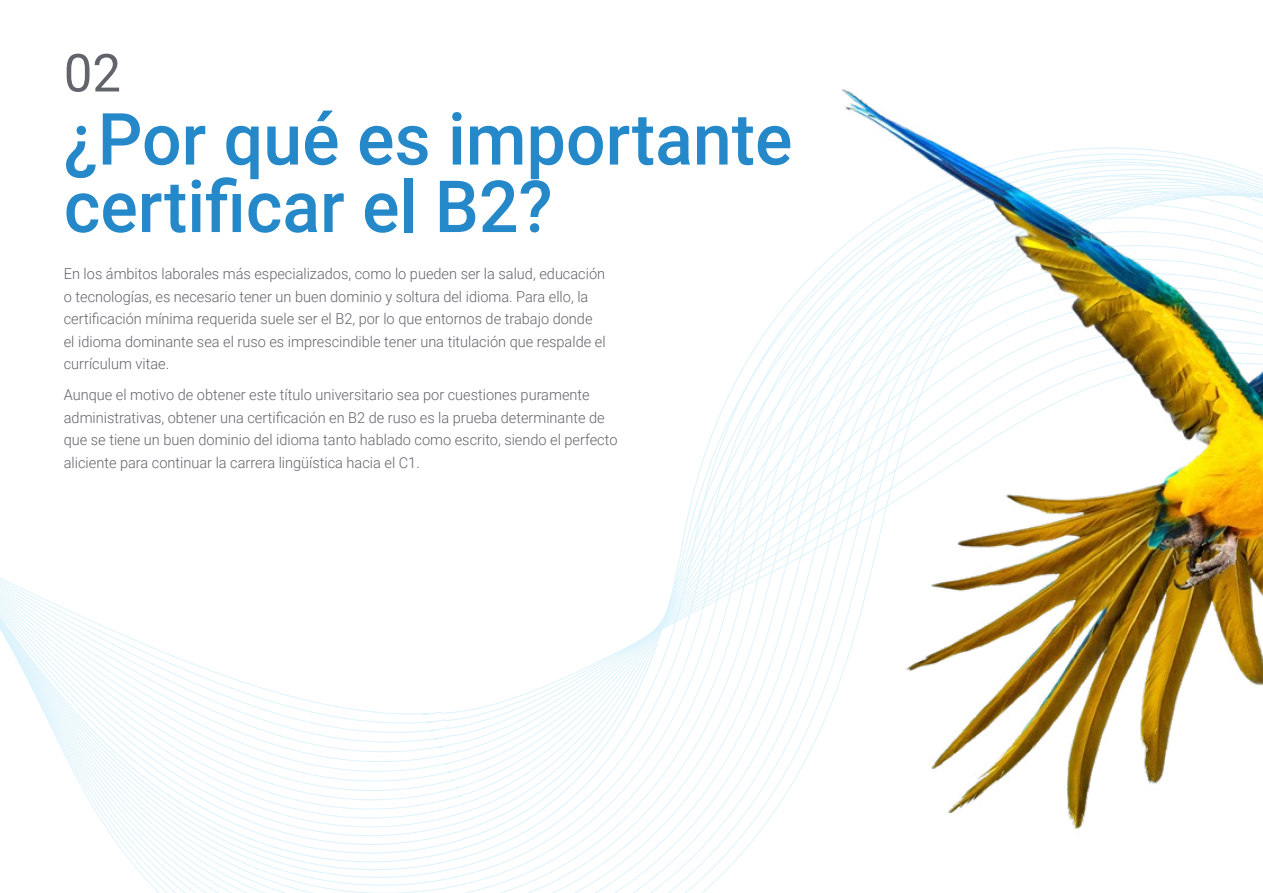
<style>
.page{position:relative;width:1263px;height:893px;background:#fff}
.page>*{position:absolute;margin:0;border:0;box-sizing:border-box;transform-origin:0 0}
.t1{font:500 72px/67.5px "Roboto";color:#2488c9}
.t2{font:52.5px "Roboto";color:#61646a}
.t3{font:300 15px/22.5px "Roboto";color:#61646a}
</style>
<div class="page">
<svg style="left:0;top:317px;width:776px;height:576px"></svg>
<img style="left:776px;top:89px;width:487px;height:741px">
<h2 class="t2" style="left:64px;top:36px;width:59px">02</h2>
<h1 class="t1" style="left:64px;top:103px;width:730px">¿Por qué es importante certificar el B2?</h1>
<p class="t3" style="left:64px;top:262px;width:543px">En los ámbitos laborales más especializados, como lo pueden ser la salud, educación o tecnologías, es necesario tener un buen dominio y soltura del idioma. Para ello, la certificación mínima requerida suele ser el B2, por lo que entornos de trabajo donde el idioma dominante sea el ruso es imprescindible tener una titulación que respalde el currículum vitae.</p>
<p class="t3" style="left:64px;top:383px;width:555px">Aunque el motivo de obtener este título universitario sea por cuestiones puramente administrativas, obtener una certificación en B2 de ruso es la prueba determinante de que se tiene un buen dominio del idioma tanto hablado como escrito, siendo el perfecto aliciente para continuar la carrera lingüística hacia el C1.</p>
</div>
